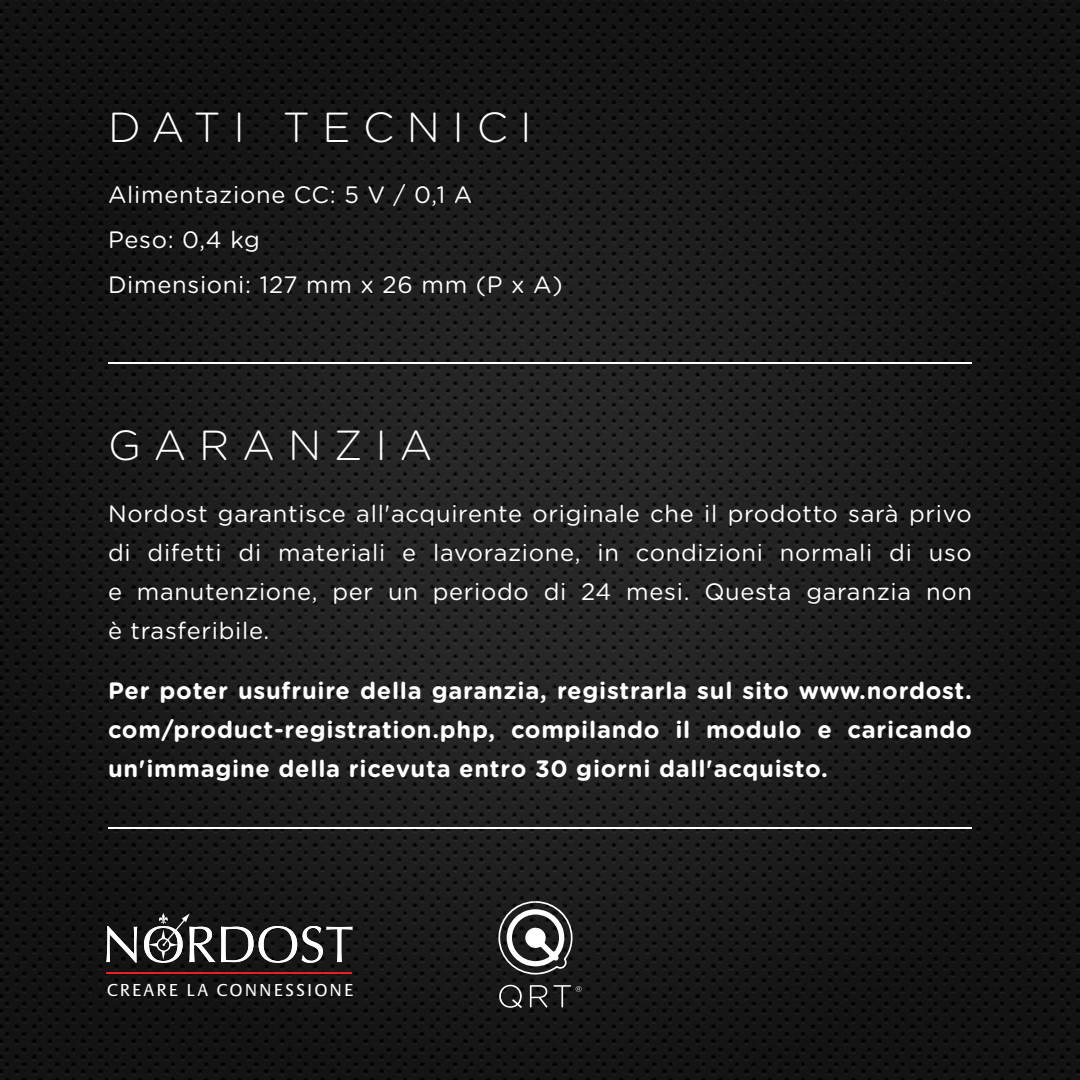
<style>
.page{position:relative;width:1080px;height:1080px;background:#fff}
.page>*{position:absolute;margin:0;border:0;box-sizing:border-box;transform-origin:0 0}
.t1{font:300 42px "Gotham Rounded";letter-spacing:.3em;color:#fff}
.t2{font:23.7px/39px "Gotham Rounded";letter-spacing:.03em;color:#fff;text-align:justify}
.t3{font:700 23.7px/39px "Gotham Rounded";letter-spacing:.03em;color:#fff;text-align:justify}
.t4{font:18px "Praxis";letter-spacing:.11em;color:#fff}
</style>
<div class="page">
<img style="left:0;top:0;width:1080px;height:1080px">
<svg style="left:499px;top:985px;width:23px;height:23px"></svg>
<svg style="left:530px;top:985px;width:17px;height:23px"></svg>
<svg style="left:553px;top:985px;width:29px;height:23px"></svg>
<svg style="left:498px;top:901px;width:75px;height:74px"></svg>
<svg style="left:106px;top:926px;width:31px;height:37px"></svg>
<svg style="left:144px;top:913px;width:71px;height:50px"></svg>
<svg style="left:221px;top:926px;width:132px;height:37px"></svg>
<hr style="left:106px;top:972px;width:246px;height:2px;background:#ed1d24">
<hr style="left:108px;top:827px;width:864px;height:2px;background:#fff">
<hr style="left:108px;top:362px;width:864px;height:2px;background:#fff">
<p class="t1" style="left:108px;top:99px;width:425px">DATI TECNICI</p>
<p class="t2" style="left:108px;top:174px;width:366px">Alimentazione CC: 5 V / 0,1 A</p>
<p class="t2" style="left:108px;top:219px;width:153px">Peso: 0,4 kg</p>
<p class="t2" style="left:108px;top:264px;width:456px">Dimensioni: 127 mm x 26 mm (P x A)</p>
<p class="t1" style="left:108px;top:418px;width:326px">GARANZIA</p>
<p class="t2" style="left:108px;top:493px;width:865px">Nordost garantisce all'acquirente originale che il prodotto sarà privo di difetti di materiali e lavorazione, in condizioni normali di uso e manutenzione, per un periodo di 24 mesi. Questa garanzia non è trasferibile.</p>
<p class="t3" style="left:108px;top:670px;width:865px">Per poter usufruire della garanzia, registrarla sul sito www.nordost. com/product-registration.php, compilando il modulo e caricando un'immagine della ricevuta entro 30 giorni dall'acquisto.</p>
<p class="t4" style="left:107px;top:980px;width:248px">CREARE LA CONNESSIONE</p>
</div>
